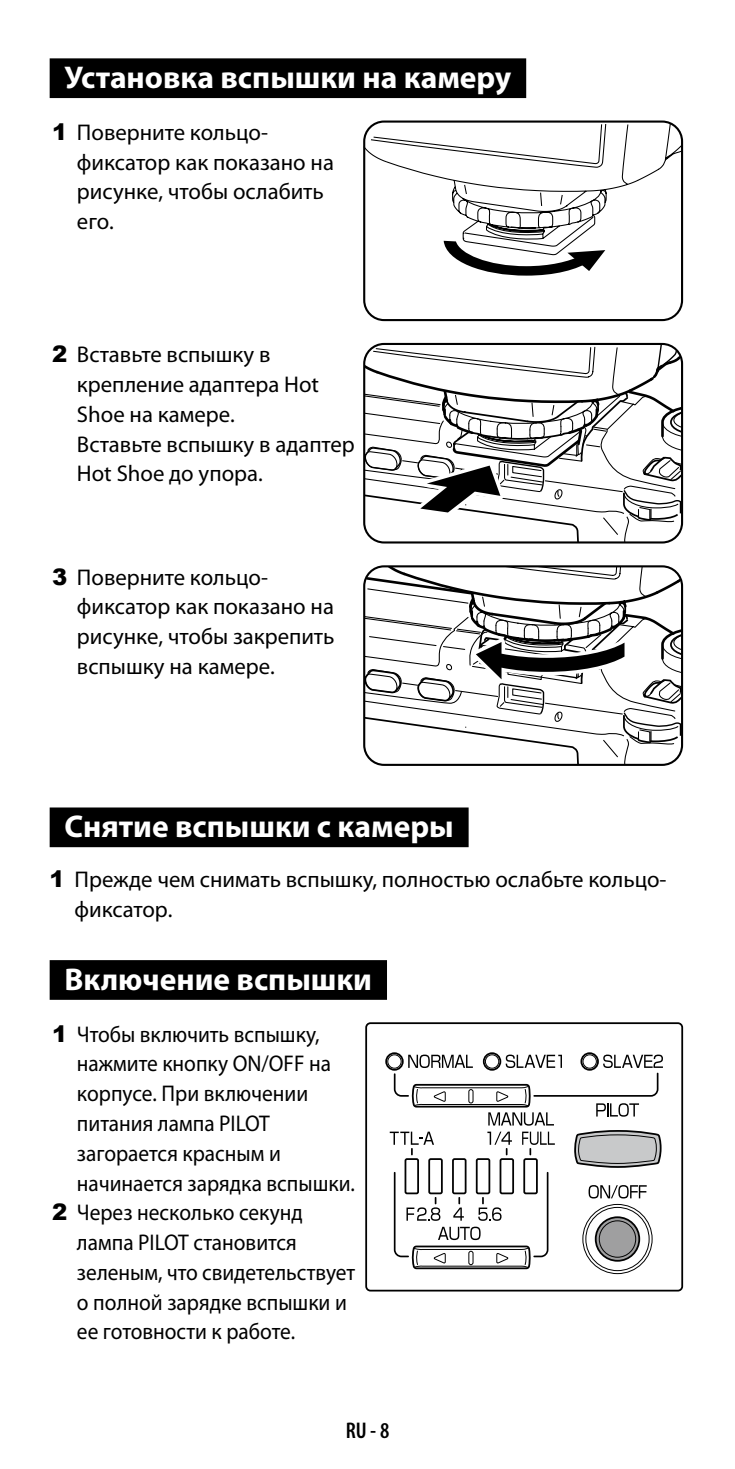
<style>
.page{position:relative;width:735px;height:1469px;background:#fff}
.page>*{position:absolute;margin:0;border:0;box-sizing:border-box;transform-origin:0 0}
.t1{font:700 31.5px "Myriad Pro";color:#fff}
.t2{font:22.75px/29.8px "Myriad Pro";color:#000}
.t3{font:22.75px "Myriad Pro";color:#000;scale:.94 1}
.t4{font:600 condensed 22.75px "Myriad Pro";color:#000}
.s1{font-family:"Arial";font-weight:900}
</style>
<div class="page">
<div style="left:50px;top:58px;width:476px;height:40px;background:#000"></div>
<div style="left:50px;top:807px;width:418px;height:40px;background:#000"></div>
<div style="left:50px;top:960px;width:337px;height:39px;background:#000"></div>
<div style="left:363px;top:120px;width:319px;height:201px;border:2px solid #000;border-radius:20px"></div>
<svg style="left:363px;top:122px;width:319px;height:154px"></svg>
<svg style="left:364px;top:344px;width:317px;height:198px"></svg>
<svg style="left:364px;top:566px;width:318px;height:199px"></svg>
<div style="left:365px;top:1022px;width:317px;height:269px;border:2px solid #000;border-radius:4px"></div>
<div style="left:580px;top:1052px;width:18px;height:18px;border:2px solid #000;border-radius:50%"></div>
<div style="left:482px;top:1052px;width:19px;height:18px;border:2px solid #000;border-radius:50%"></div>
<div style="left:385px;top:1052px;width:18px;height:18px;border:2px solid #000;border-radius:50%"></div>
<div style="left:387px;top:1054px;width:14px;height:14px;border:1px solid #000;border-radius:50%"></div>
<svg style="left:389px;top:1054px;width:273px;height:220px"></svg>
<h1 class="t1" style="left:64px;top:57px;width:448px">Установка вспышки на камеру</h1>
<p class="t2" style="left:77px;top:117px;width:258px;text-indent:-25px"><span class="s1">1</span> Поверните кольцо&shy;фиксатор как показано на рисунке, чтобы ослабить его.</p>
<p class="t2" style="left:77px;top:339px;width:279px;text-indent:-25px"><span class="s1">2</span> Вставьте вспышку в крепление адаптера Hot<br>Shoe на камере.<br>Вставьте вспышку в адаптер<br>Hot Shoe до упора.</p>
<p class="t2" style="left:77px;top:562px;width:259px;text-indent:-25px"><span class="s1">3</span> Поверните кольцо&shy;фиксатор как показано на рисунке, чтобы закрепить вспышку на камере.</p>
<h1 class="t1" style="left:64px;top:806px;width:390px">Снятие вспышки с камеры</h1>
<p class="t2" style="left:74px;top:864px;width:593px;text-indent:-25px"><span class="s1">1</span> Прежде чем снимать вспышку, полностью ослабьте кольцо&shy;фиксатор.</p>
<h1 class="t1" style="left:64px;top:958px;width:309px">Включение вспышки</h1>
<p class="t3" style="left:52px;top:1020px;width:286px"><span class="s1">1</span> Чтобы включить вспышку,</p>
<p class="t3" style="left:77px;top:1049px;width:271px">нажмите кнопку ON/OFF на</p>
<p class="t3" style="left:77px;top:1079px;width:247px">корпусе. При включении</p>
<p class="t3" style="left:77px;top:1109px;width:207px">питания лампа PILOT</p>
<p class="t3" style="left:77px;top:1139px;width:218px">загорается красным и</p>
<p class="t3" style="left:77px;top:1168px;width:297px">начинается зарядка вспышки.</p>
<p class="t3" style="left:52px;top:1198px;width:268px"><span class="s1">2</span> Через несколько секунд</p>
<p class="t3" style="left:77px;top:1228px;width:235px">лампа PILOT становится</p>
<p class="t3" style="left:77px;top:1258px;width:297px">зеленым, что свидетельствует</p>
<p class="t3" style="left:77px;top:1287px;width:288px">о полной зарядке вспышки и</p>
<p class="t3" style="left:77px;top:1317px;width:234px">ее готовности к работе.</p>
<p class="t4" style="left:345px;top:1416px;width:32px">RU -</p>
</div>
